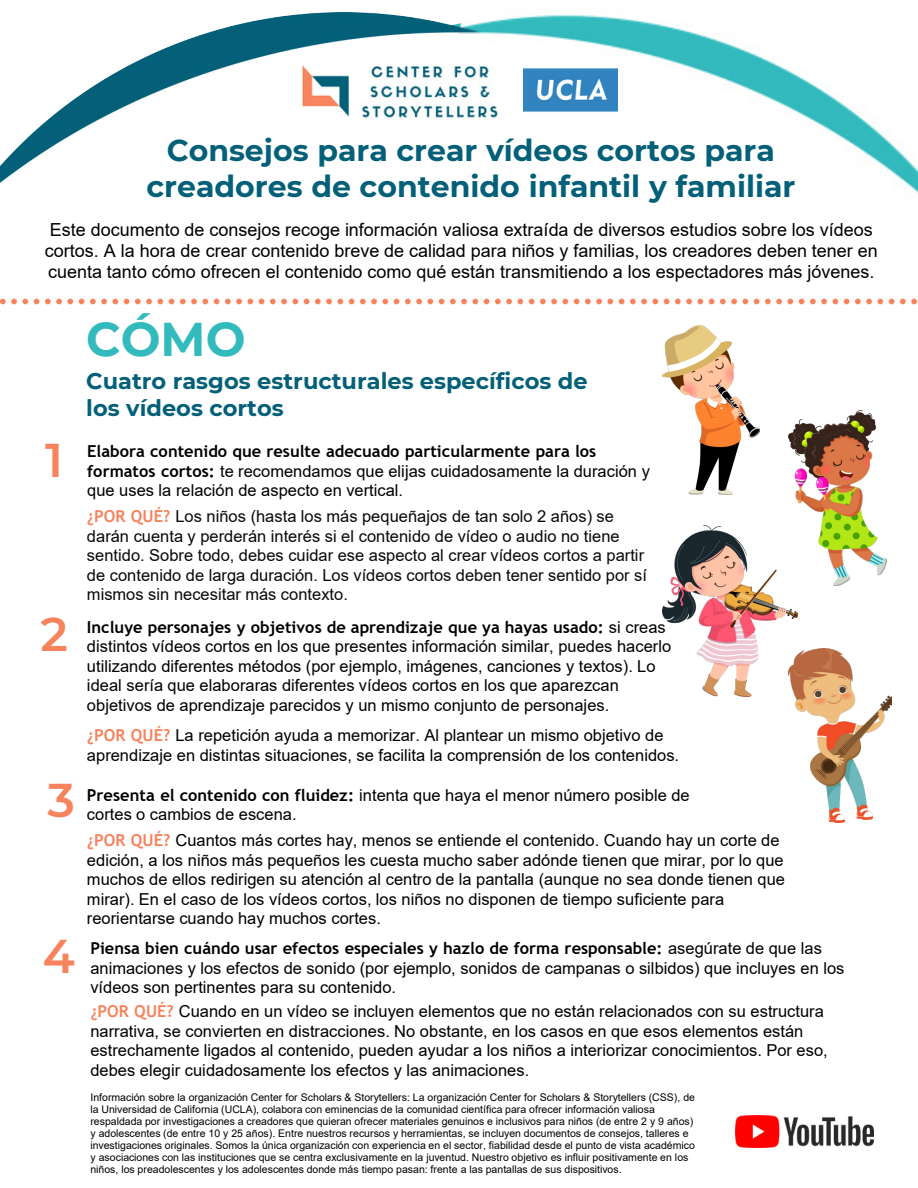
<style>
.page{position:relative;width:918px;height:1188px;background:#fff}
.page>*{position:absolute;margin:0;border:0;box-sizing:border-box;transform-origin:0 0}
.t1{font:600 47.25px "Montserrat";color:#f6835c}
.t2{font:700 47.25px "Montserrat";color:#33babd}
.t3{font:700 30px/36px "Montserrat";color:#036078;text-align:center}
.t4{font:700 22.5px/27px "Montserrat";color:#036078}
.t5{font:18px/21px "Arial";color:#000}
.t6{font:16.5px/19.5px "Arial";color:#000}
.t7{font:16.5px/19.5px "Arial";color:#090909}
.t8{font:10.5px/12px "Arial";color:#000}
.s1{font-family:"Trebuchet MS";font-weight:700}
.s2{font-family:"Trebuchet MS";font-weight:700;color:#f6835c}
</style>
<div class="page">
<img style="left:0;top:13px;width:917px;height:1135px">
<img style="left:360px;top:60px;width:100px;height:61px">
<img style="left:297px;top:60px;width:55px;height:58px">
<img style="left:736px;top:1116px;width:138px;height:31px">
<img style="left:788px;top:649px;width:104px;height:174px">
<img style="left:788px;top:410px;width:98px;height:176px">
<img style="left:663px;top:525px;width:135px;height:171px">
<img style="left:663px;top:326px;width:96px;height:168px">
<img style="left:460px;top:13px;width:458px;height:184px">
<p class="t3" style="left:146px;top:131px;width:650px">Consejos para crear vídeos cortos para creadores de contenido infantil y familiar</p>
<p class="t5" style="left:45px;top:219px;width:834px">Este documento de consejos recoge información valiosa extraída de diversos estudios sobre los vídeos cortos. A la hora de crear contenido breve de calidad para niños y familias, los creadores deben tener en cuenta tanto cómo ofrecen el contenido como qué están transmitiendo a los espectadores más jóvenes.</p>
<p class="t2" style="left:86px;top:305px;width:161px">CÓMO</p>
<p class="t4" style="left:86px;top:366px;width:503px">Cuatro rasgos estructurales específicos de los vídeos cortos</p>
<p class="t1" style="left:45px;top:427px;width:20px">1</p>
<p class="t6" style="left:87px;top:442px;width:564px"><span class="s1">Elabora contenido que resulte adecuado particularmente para los formatos cortos:</span> te recomendamos que elijas cuidadosamente la duración y que uses la relación de aspecto en vertical.</p>
<p class="t7" style="left:87px;top:506px;width:562px"><span class="s2">¿POR QUÉ?</span> Los niños (hasta los más pequeñajos de tan solo 2 años) se darán cuenta y perderán interés si el contenido de vídeo o audio no tiene sentido. Sobre todo, debes cuidar ese aspecto al crear vídeos cortos a partir de contenido de larga duración. Los vídeos cortos deben tener sentido por sí mismos sin necesitar más contexto.</p>
<p class="t1" style="left:41px;top:601px;width:29px">2</p>
<p class="t6" style="left:87px;top:617px;width:586px"><span class="s1">Incluye personajes y objetivos de aprendizaje que ya hayas usado:</span> si creas distintos vídeos cortos en los que presentes información similar, puedes hacerlo utilizando diferentes métodos (por ejemplo, imágenes, canciones y textos). Lo ideal sería que elaboraras diferentes vídeos cortos en los que aparezcan objetivos de aprendizaje parecidos y un mismo conjunto de personajes.</p>
<p class="t6" style="left:87px;top:726px;width:594px"><span class="s2">¿POR QUÉ?</span> La repetición ayuda a memorizar. Al plantear un mismo objetivo de aprendizaje en distintas situaciones, se facilita la comprensión de los contenidos.</p>
<p class="t1" style="left:48px;top:766px;width:29px">3</p>
<p class="t6" style="left:87px;top:785px;width:604px"><span class="s1">Presenta el contenido con fluidez:</span> intenta que haya el menor número posible de cortes o cambios de escena.</p>
<p class="t6" style="left:87px;top:831px;width:700px"><span class="s2">¿POR QUÉ?</span> Cuantos más cortes hay, menos se entiende el contenido. Cuando hay un corte de edición, a los niños más pequeños les cuesta mucho saber adónde tienen que mirar, por lo que muchos de ellos redirigen su atención al centro de la pantalla (aunque no sea donde tienen que mirar). En el caso de los vídeos cortos, los niños no disponen de tiempo suficiente para reorientarse cuando hay muchos cortes.</p>
<p class="t1" style="left:43px;top:923px;width:34px">4</p>
<p class="t6" style="left:90px;top:939px;width:756px"><span class="s1">Piensa bien cuándo usar efectos especiales y hazlo de forma responsable:</span> asegúrate de que las animaciones y los efectos de sonido (por ejemplo, sonidos de campanas o silbidos) que incluyes en los vídeos son pertinentes para su contenido.</p>
<p class="t6" style="left:90px;top:1002px;width:739px"><span class="s2">¿POR QUÉ?</span> Cuando en un vídeo se incluyen elementos que no están relacionados con su estructura narrativa, se convierten en distracciones. No obstante, en los casos en que esos elementos están estrechamente ligados al contenido, pueden ayudar a los niños a interiorizar conocimientos. Por eso, debes elegir cuidadosamente los efectos y las animaciones.</p>
<p class="t8" style="left:90px;top:1091px;width:606px">Información sobre la organización Center for Scholars &amp; Storytellers: La organización Center for Scholars &amp; Storytellers (CSS), de la Universidad de California (UCLA), colabora con eminencias de la comunidad científica para ofrecer información valiosa respaldada por investigaciones a creadores que quieran ofrecer materiales genuinos e inclusivos para niños (de entre 2 y 9 años) y adolescentes (de entre 10 y 25 años). Entre nuestros recursos y herramientas, se incluyen documentos de consejos, talleres e investigaciones originales. Somos la única organización con experiencia en el sector, fiabilidad desde el punto de vista académico y asociaciones con las instituciones que se centra exclusivamente en la juventud. Nuestro objetivo es influir positivamente en los niños, los preadolescentes y los adolescentes donde más tiempo pasan: frente a las pantallas de sus dispositivos.</p>
</div>
